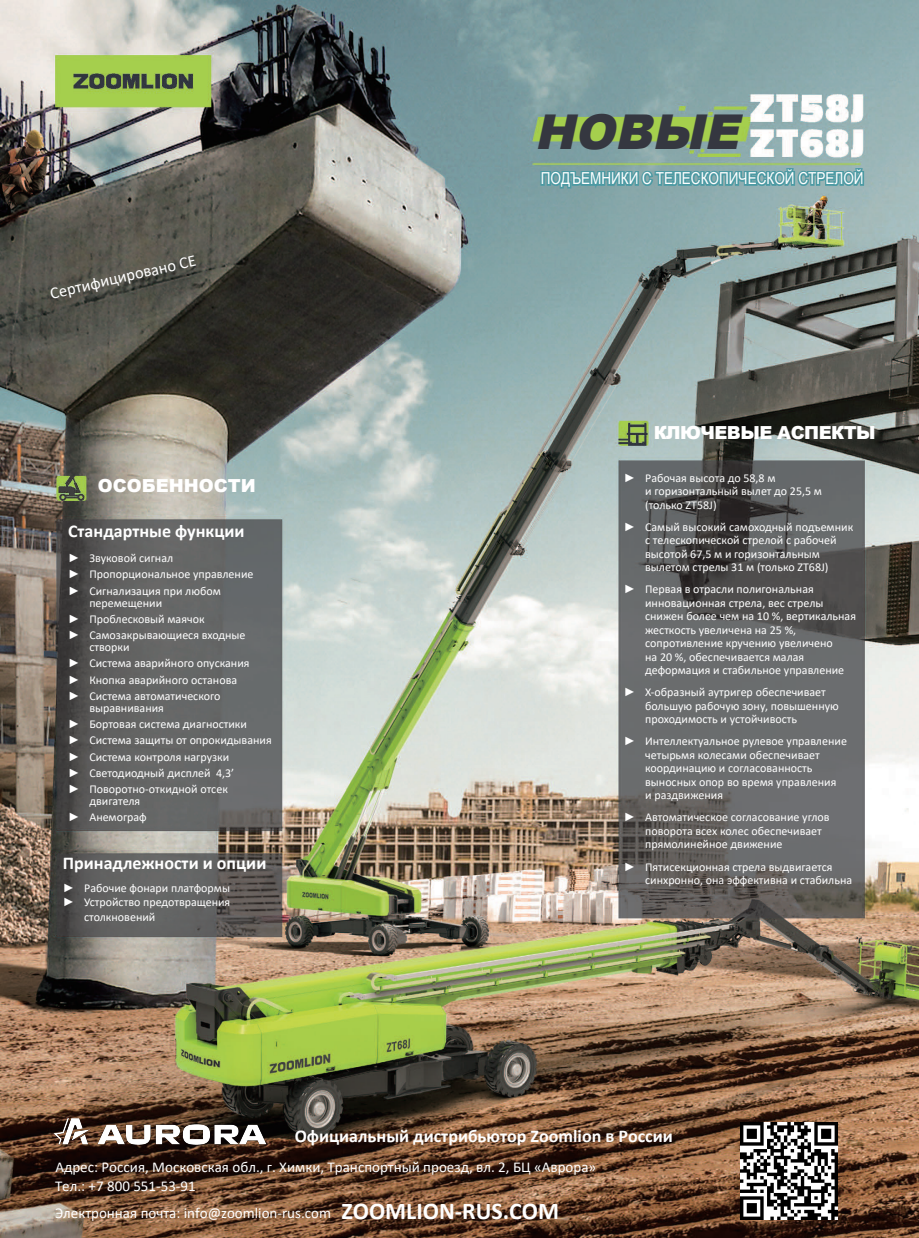
<style>
.page{position:relative;width:919px;height:1238px;background:#fff}
.page>*{position:absolute;margin:0;border:0;box-sizing:border-box;transform-origin:0 0}
.t1{font:italic 900 48px "Arial";color:#353740}
.List_Paragraph{font:700 18px "Calibri";color:#fff}
.t2{font:900 18px "Arial";letter-spacing:-.03em;color:#fff}
.t3{font:900 18px "Arial";color:#fff}
.t4{font:16.5px "Arial Narrow";color:#fff}
.t5{font:16.5px "Calibri";color:#fff}
.t6{font:15px/19.6px "Calibri";color:#fff}
.t7{font:12px/13.5px "Calibri";color:#fff}
.s1{font-family:"Arial"}
.s2{font-weight:700;font-size:24px}
</style>
<div class="page">
<img style="left:0;top:0;width:918px;height:1237px">
<svg style="left:539px;top:152px;width:326px;height:42px;background:#7ca9a7"></svg>
<img style="left:740px;top:1122px;width:97px;height:97px">
<img style="left:35px;top:1105px;width:245px;height:58px">
<p class="t5" style="left:48px;top:282px;width:151px;rotate:-13deg">Сертифицировано CE</p>
<p class="t3" style="left:98px;top:472px;width:159px">ОСОБЕННОСТИ</p>
<p class="List_Paragraph" style="left:68px;top:518px;width:178px">Стандартные функции</p>
<p class="t7" style="left:68px;top:551px;width:107px"><span class="s1">►</span> Звуковой сигнал</p>
<p class="t7" style="left:68px;top:567px;width:187px"><span class="s1">►</span> Пропорциональное управление</p>
<p class="t7" style="left:89px;top:584px;width:133px;line-height:12px;text-indent:-21px"><span class="s1">►</span> Сигнализация при любом перемещении</p>
<p class="t7" style="left:68px;top:611px;width:138px"><span class="s1">►</span> Проблесковый маячок</p>
<p class="t7" style="left:89px;top:628px;width:158px;line-height:12px;text-indent:-21px"><span class="s1">►</span> Самозакрывающиеся входные створки</p>
<p class="t7" style="left:68px;top:656px;width:183px"><span class="s1">►</span> Система аварийного опускания</p>
<p class="t7" style="left:68px;top:672px;width:171px"><span class="s1">►</span> Кнопка аварийного останова</p>
<p class="t7" style="left:89px;top:689px;width:133px;line-height:12px;text-indent:-21px"><span class="s1">►</span> Система автоматического выравнивания</p>
<p class="t7" style="left:68px;top:717px;width:180px"><span class="s1">►</span> Бортовая система диагностики</p>
<p class="t7" style="left:68px;top:733px;width:205px"><span class="s1">►</span> Система защиты от опрокидывания</p>
<p class="t7" style="left:68px;top:749px;width:163px"><span class="s1">►</span> Система контроля нагрузки</p>
<p class="t7" style="left:68px;top:765px;width:168px"><span class="s1">►</span> Светодиодный дисплей 4,3’</p>
<p class="t7" style="left:89px;top:782px;width:140px;line-height:12px;text-indent:-21px"><span class="s1">►</span> Поворотно-откидной отсек двигателя</p>
<p class="t7" style="left:68px;top:810px;width:80px"><span class="s1">►</span> Анемограф</p>
<p class="List_Paragraph" style="left:63px;top:850px;width:205px">Принадлежности и опции</p>
<p class="t7" style="left:63px;top:880px;width:169px"><span class="s1">►</span> Рабочие фонари платформы</p>
<p class="t7" style="left:84px;top:894px;width:148px;line-height:14.4px;text-indent:-21px"><span class="s1">►</span> Устройство предотвращения столкновений</p>
<p class="t1" style="left:534px;top:97px;width:220px">НОВЫЕ</p>
<p class="t4" style="left:541px;top:166px;width:324px">ПОДЪЕМНИКИ С ТЕЛЕСКОПИЧЕСКОЙ СТРЕЛОЙ</p>
<p class="t2" style="left:653px;top:419px;width:223px">КЛЮЧЕВЫЕ АСПЕКТЫ</p>
<p class="t7" style="left:645px;top:470px;width:178px;text-indent:-21px"><span class="s1">►</span> Рабочая высота до 58,8 м<br>и горизонтальный вылет до 25,5 м (только ZT58J)</p>
<p class="t7" style="left:645px;top:519px;width:209px;text-indent:-21px"><span class="s1">►</span> Самый высокий самоходный подъемник с телескопической стрелой с рабочей высотой 67,5 м и горизонтальным вылетом стрелы 31 м (только ZT68J)</p>
<p class="t7" style="left:645px;top:582px;width:212px;text-indent:-21px"><span class="s1">►</span> Первая в отрасли полигональная инновационная стрела, вес стрелы снижен более чем на 10 %, вертикальная жесткость увеличена на 25 %, сопротивление кручению увеличено<br>на 20 %, обеспечивается малая деформация и стабильное управление</p>
<p class="t7" style="left:645px;top:685px;width:195px;text-indent:-21px"><span class="s1">►</span> X-образный аутригер обеспечивает большую рабочую зону, повышенную проходимость и устойчивость</p>
<p class="t7" style="left:645px;top:734px;width:203px;text-indent:-21px"><span class="s1">►</span> Интеллектуальное рулевое управление четырьмя колесами обеспечивает координацию и согласованность выносных опор во время управления<br>и раздвижения</p>
<p class="t7" style="left:645px;top:810px;width:186px;text-indent:-21px"><span class="s1">►</span> Автоматическое согласование углов поворота всех колес обеспечивает прямолинейное движение</p>
<p class="t7" style="left:645px;top:859px;width:208px;text-indent:-21px"><span class="s1">►</span> Пятисекционная стрела выдвигается синхронно, она эффективна и стабильна</p>
<h2 class="List_Paragraph" style="left:295px;top:1123px;width:379px">Официальный дистрибьютор Zoomlion в России</h2>
<p class="t6" style="left:55px;top:1156px;width:542px">Адрес: Россия, Московская обл., г. Химки, Транспортный проезд, вл. 2, БЦ «Аврора»<br>Тел.: +7 800 551-53-91</p>
<p class="t6" style="left:55px;top:1202px;width:505px">Электронная почта: info@zoomlion-rus.сom <span class="s2">ZOOMLION-RUS.COM</span></p>
</div>
